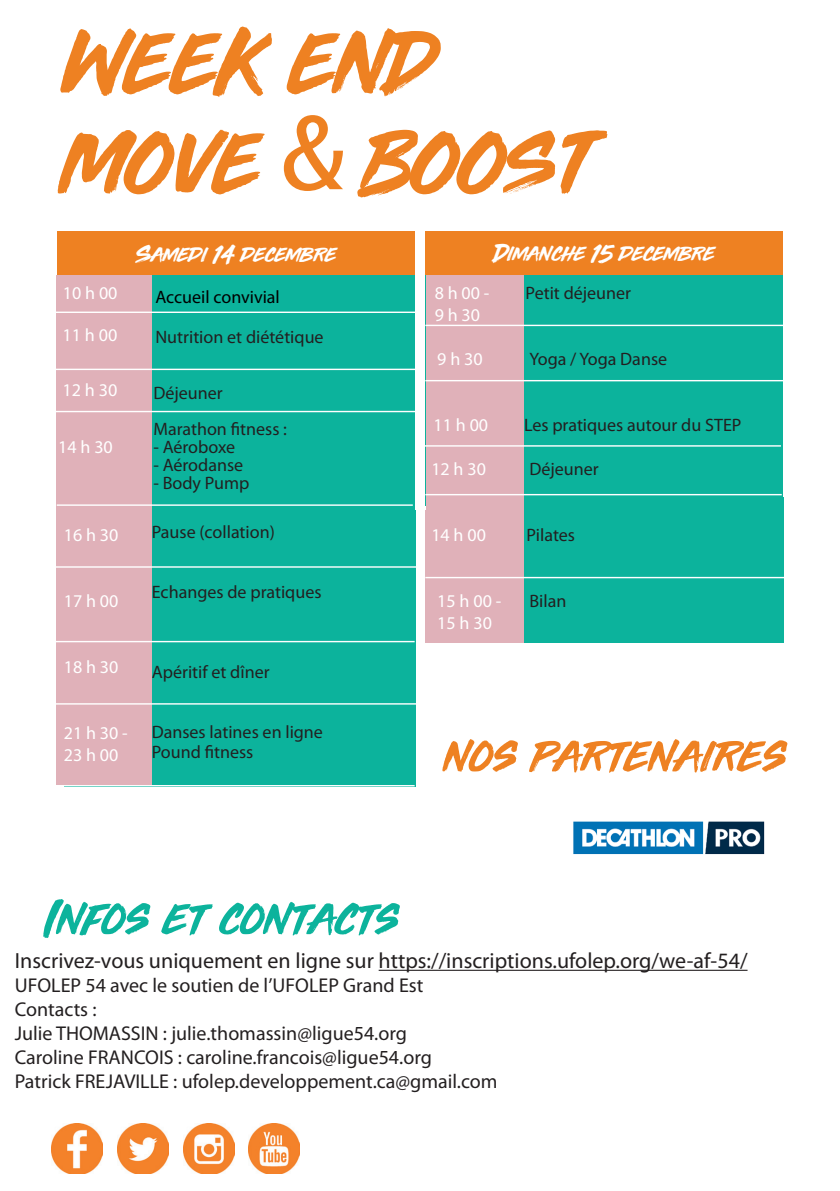
<style>
.page{position:relative;width:840px;height:1191px;background:#fff}
.page>*{position:absolute;margin:0;border:0;box-sizing:border-box;transform-origin:0 0}
.t1{font:80px "Third Rail";color:#ee8122}
.t2{font:50.2px "Third Rail";color:#0cb39c}
.t3{font:50.2px "Third Rail";color:#ee8122}
.t4{font:23.4px "Third Rail";color:#fff}
.t5{font:22px "Myriad Pro";color:#231f20}
.t6{font:20px "Myriad Pro";color:#231f20}
.Paragraph_Style_1{font:18px "Myriad Pro";color:#231f20}
.Paragraph_Style_1-2{font:18px/22px "Myriad Pro";color:#fff}
.t7{font:18px "Myriad Pro";color:#000}
.s1{font-family:"Lucida Console";font-size:100px}
</style>
<div class="page">
<div style="left:64px;top:510px;width:351px;height:276px;background:#0cb39c"></div>
<hr style="left:378px;top:969px;width:369px;height:1px;background:#231f20">
<div style="left:58px;top:273px;width:356px;height:142px;background:#0cb39c"></div>
<div style="left:425px;top:275px;width:357px;height:230px;background:#0cb39c"></div>
<div style="left:58px;top:412px;width:356px;height:98px;background:#0cb39c"></div>
<div style="left:426px;top:497px;width:356px;height:145px;background:#0cb39c"></div>
<div style="left:57px;top:275px;width:95px;height:147px;background:#e0b1b9"></div>
<div style="left:426px;top:274px;width:98px;height:236px;background:#e0b1b9"></div>
<div style="left:57px;top:421px;width:95px;height:89px;background:#e0b1b9"></div>
<div style="left:425px;top:510px;width:99px;height:132px;background:#e0b1b9"></div>
<hr style="left:50px;top:369px;width:370px;height:1px;background:#fff">
<hr style="left:425px;top:325px;width:370px;height:1px;background:#fff">
<hr style="left:425px;top:380px;width:357px;height:1px;background:#fff">
<hr style="left:425px;top:577px;width:370px;height:1px;background:#fff">
<div style="left:57px;top:232px;width:357px;height:43px;background:#ee8122"></div>
<div style="left:425px;top:232px;width:357px;height:43px;background:#ee8122"></div>
<img style="left:573px;top:821px;width:192px;height:34px">
<hr style="left:48px;top:311px;width:371px;height:2px;background:#fff">
<div style="left:57px;top:510px;width:95px;height:275px;background:#e0b1b9"></div>
<hr style="left:46px;top:411px;width:370px;height:1px;background:#fff">
<hr style="left:49px;top:566px;width:371px;height:1px;background:#fff">
<hr style="left:44px;top:641px;width:370px;height:1px;background:#fff">
<hr style="left:49px;top:703px;width:371px;height:1px;background:#fff">
<hr style="left:57px;top:785px;width:357px;height:1px;background:#fff">
<img style="left:51px;top:1123px;width:51px;height:51px">
<img style="left:117px;top:1123px;width:52px;height:51px">
<img style="left:183px;top:1123px;width:51px;height:51px">
<img style="left:248px;top:1123px;width:51px;height:51px">
<hr style="left:57px;top:504px;width:355px;height:2px;background:#fff">
<hr style="left:424px;top:445px;width:356px;height:1px;background:#fff">
<hr style="left:425px;top:494px;width:356px;height:1px;background:#fff">
<p class="t1" style="left:63px;top:26px;width:371px">WEEK END</p>
<p class="t1" style="left:63px;top:126px;width:529px">MOVE <span class="s1">&amp;</span> BOOST</p>
<p class="Paragraph_Style_1-2" style="left:63px;top:281px;width:56px">10 h 00</p>
<p class="Paragraph_Style_1-2" style="left:63px;top:324px;width:56px">11 h 00</p>
<p class="Paragraph_Style_1-2" style="left:63px;top:378px;width:56px">12 h 30</p>
<p class="Paragraph_Style_1-2" style="left:58px;top:435px;width:56px">14 h 30</p>
<p class="Paragraph_Style_1-2" style="left:64px;top:523px;width:56px">16 h 30</p>
<p class="t4" style="left:136px;top:244px;width:201px">Samedi 14 decembre</p>
<p class="t4" style="left:493px;top:243px;width:222px">Dimanche 15 decembre</p>
<p class="t7" style="left:155px;top:285px;width:126px">Accueil convivial</p>
<p class="Paragraph_Style_1" style="left:155px;top:325px;width:170px">Nutrition et diététique</p>
<p class="Paragraph_Style_1" style="left:153px;top:381px;width:71px">Déjeuner</p>
<p class="Paragraph_Style_1" style="left:153px;top:417px;width:135px">Marathon fitness :</p>
<p class="Paragraph_Style_1" style="left:153px;top:435px;width:83px">- Aéroboxe</p>
<p class="Paragraph_Style_1" style="left:153px;top:453px;width:91px">- Aérodanse</p>
<p class="Paragraph_Style_1" style="left:153px;top:471px;width:97px">- Body Pump</p>
<p class="Paragraph_Style_1" style="left:152px;top:520px;width:124px">Pause (collation)</p>
<p class="Paragraph_Style_1-2" style="left:434px;top:281px;width:56px">8 h 00 -</p>
<p class="Paragraph_Style_1-2" style="left:434px;top:303px;width:47px">9 h 30</p>
<p class="Paragraph_Style_1-2" style="left:437px;top:347px;width:47px">9 h 30</p>
<p class="Paragraph_Style_1" style="left:525px;top:282px;width:107px">Petit déjeuner</p>
<p class="Paragraph_Style_1" style="left:529px;top:348px;width:139px">Yoga / Yoga Danse</p>
<p class="Paragraph_Style_1-2" style="left:433px;top:413px;width:56px">11 h 00</p>
<p class="Paragraph_Style_1" style="left:524px;top:414px;width:219px">Les pratiques autour du STEP</p>
<p class="Paragraph_Style_1-2" style="left:431px;top:457px;width:56px">12 h 30</p>
<p class="Paragraph_Style_1" style="left:529px;top:458px;width:71px">Déjeuner</p>
<p class="Paragraph_Style_1-2" style="left:431px;top:523px;width:56px">14 h 00</p>
<p class="Paragraph_Style_1" style="left:526px;top:524px;width:50px">Pilates</p>
<p class="Paragraph_Style_1-2" style="left:64px;top:589px;width:56px">17 h 00</p>
<p class="Paragraph_Style_1" style="left:152px;top:580px;width:171px">Echanges de pratiques</p>
<p class="Paragraph_Style_1-2" style="left:437px;top:589px;width:65px">15 h 00 -<br>15 h 30</p>
<p class="Paragraph_Style_1" style="left:529px;top:590px;width:38px">Bilan</p>
<p class="Paragraph_Style_1-2" style="left:64px;top:655px;width:56px">18 h 30</p>
<p class="Paragraph_Style_1" style="left:152px;top:660px;width:119px">Apéritif et dîner</p>
<p class="Paragraph_Style_1-2" style="left:64px;top:721px;width:65px">21 h 30 -<br>23 h 00</p>
<p class="Paragraph_Style_1" style="left:152px;top:720px;width:172px">Danses latines en ligne</p>
<p class="Paragraph_Style_1" style="left:152px;top:740px;width:103px">Pound fitness</p>
<p class="t3" style="left:443px;top:732px;width:344px">nos partenaires</p>
<p class="t2" style="left:45px;top:895px;width:356px">Infos et contacts</p>
<p class="t5" style="left:15px;top:947px;width:733px">Inscrivez-vous uniquement en ligne sur https://inscriptions.ufolep.org/we-af-54/</p>
<p class="t6" style="left:15px;top:973px;width:410px">UFOLEP 54 avec le soutien de l’UFOLEP Grand Est</p>
<p class="t6" style="left:15px;top:997px;width:83px">Contacts :</p>
<p class="t6" style="left:15px;top:1021px;width:393px">Julie THOMASSIN : julie.thomassin@ligue54.org</p>
<p class="t6" style="left:15px;top:1045px;width:418px">Caroline FRANCOIS : caroline.francois@ligue54.org</p>
<p class="t6" style="left:15px;top:1069px;width:484px">Patrick FREJAVILLE : ufolep.developpement.ca@gmail.com</p>
</div>
